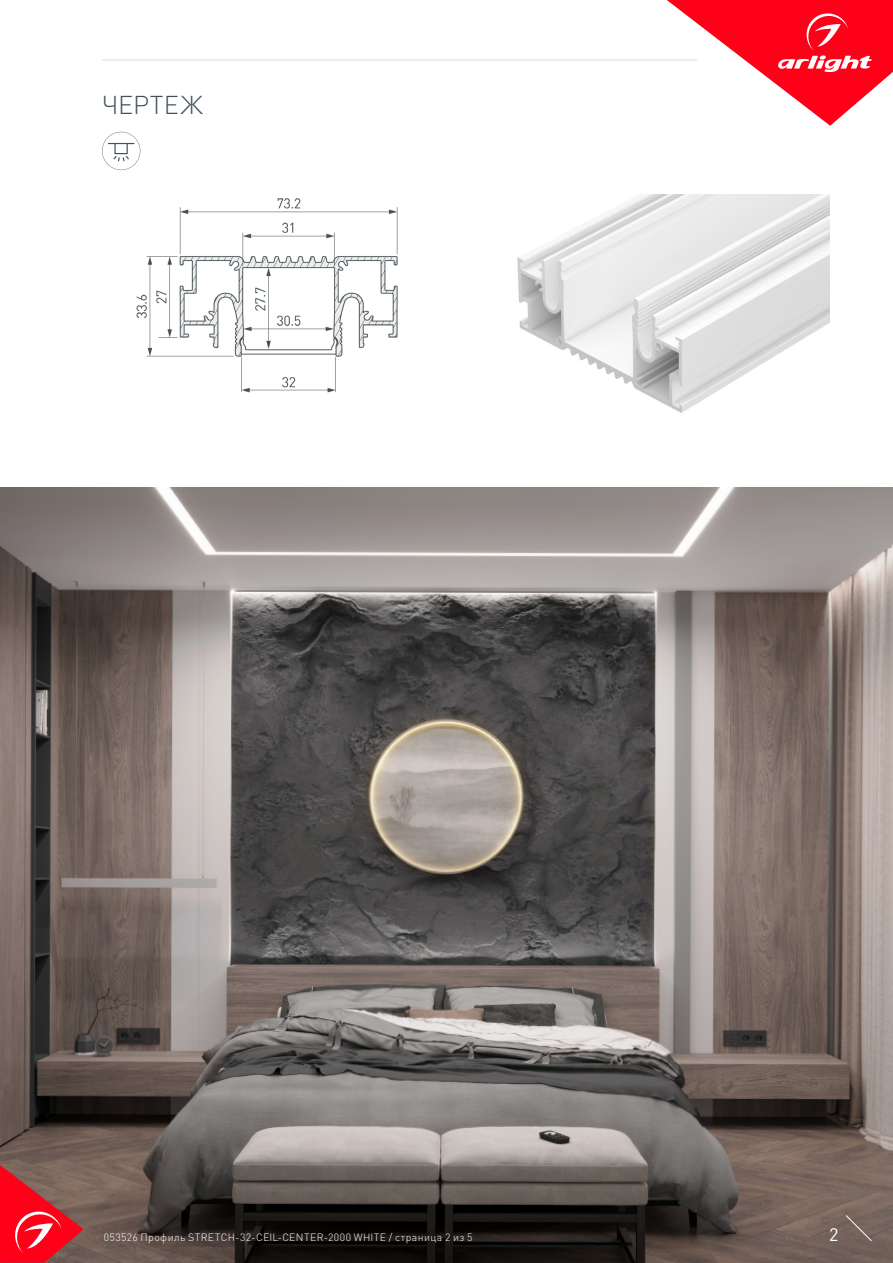
<style>
.page{position:relative;width:893px;height:1263px;background:#fff}
.page>*{position:absolute;margin:0;border:0;box-sizing:border-box;transform-origin:0 0}
.t1{font:300 25.5px "DIN Pro";letter-spacing:.01em;color:#425159}
.t2{font:18px "DIN Pro";color:#fff}
.t3{font:300 10.5px "DIN Pro";letter-spacing:.04em;color:#fff}
</style>
<div class="page">
<img style="left:0;top:488px;width:893px;height:775px">
<img style="left:120px;top:170px;width:278px;height:223px">
<svg style="left:0;top:1165px;width:84px;height:98px;background:#c9353f"></svg>
<svg style="left:845px;top:1215px;width:27px;height:26px"></svg>
<svg style="left:667px;top:0;width:226px;height:126px"></svg>
<hr style="left:102px;top:60px;width:595px;height:1px;background:#dcdddf">
<img style="left:517px;top:195px;width:312px;height:218px">
<svg style="left:102px;top:132px;width:38px;height:38px"></svg>
<p class="t1" style="left:102px;top:87px;width:102px">ЧЕРТЕЖ</p>
<p class="t3" style="left:104px;top:1230px;width:370px">053526 Профиль STRETCH-32-CEIL-CENTER-2000 WHITE / страница 2 из 5</p>
<p class="t2" style="left:829px;top:1222px;width:11px">2</p>
</div>
